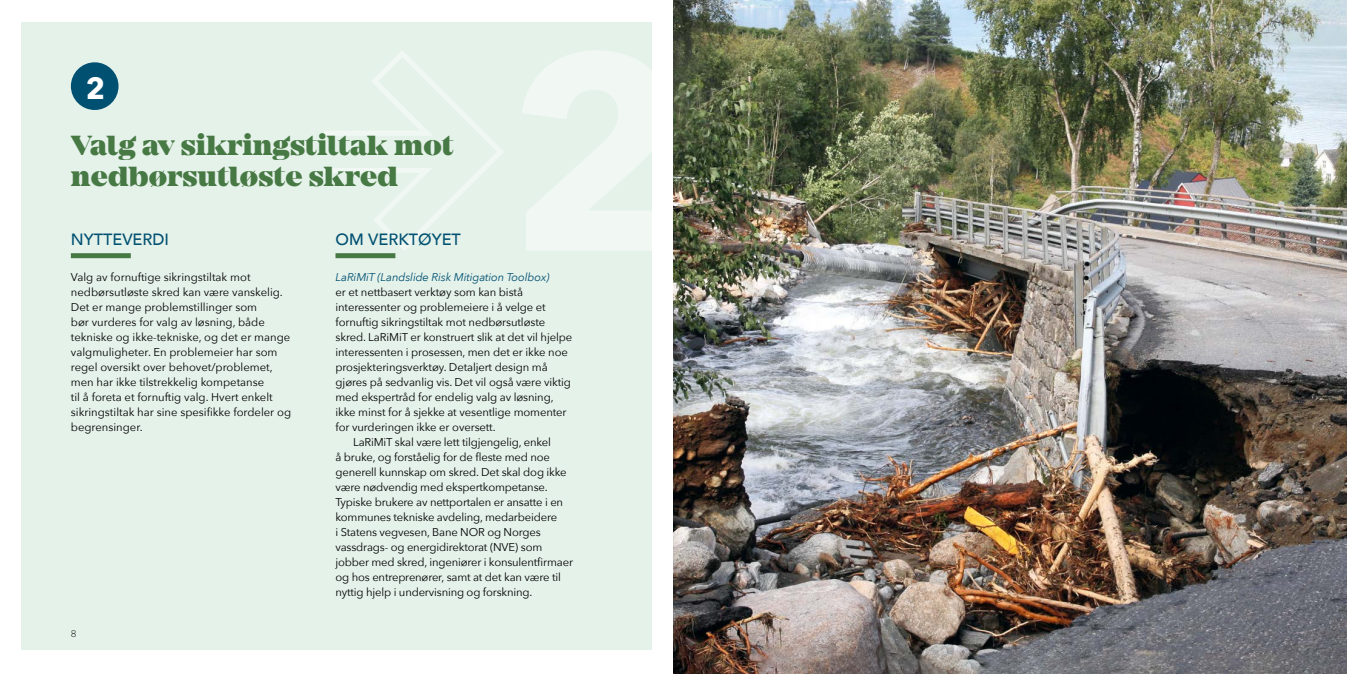
<style>
.page{position:relative;width:1347px;height:674px;background:#fff}
.page>*{position:absolute;margin:0;border:0;box-sizing:border-box;transform-origin:0 0}
.t1{font:700 30px "Avenir Next";color:#fff}
.t2{font:900 28.75px/31.2px "Mirador";color:#477944}
.t3{font:500 16.25px "Avenir";color:#005071}
.t4{font:11.25px/15px "Avenir Next";letter-spacing:-.01em;color:#000}
.t5{font:italic 11.25px "Avenir Next";letter-spacing:-.01em;color:#005071}
.t6{font:300 10px "Brandon Grotesque";color:#000}
</style>
<div class="page">
<img style="left:673px;top:0;width:673px;height:673px">
<div style="left:21px;top:22px;width:631px;height:627px;background:#e5f2ea"></div>
<div style="left:71px;top:62px;width:47px;height:48px;background:#005071;border-radius:50%"></div>
<svg style="left:324px;top:51px;width:179px;height:203px"></svg>
<div style="left:71px;top:253px;width:60px;height:5px;background:#477944"></div>
<div style="left:335px;top:253px;width:60px;height:5px;background:#477944"></div>
<h1 class="t1" style="left:86px;top:62px;width:21px">2</h1>
<h2 class="t2" style="left:71px;top:130px;width:384px">Valg av sikringstiltak mot nedbørsutløste skred</h2>
<h3 class="t3" style="left:71px;top:225px;width:100px">NYTTEVERDI</h3>
<h3 class="t3" style="left:335px;top:225px;width:127px">OM VERKTØYET</h3>
<p class="t4" style="left:71px;top:269px;width:222px">Valg av fornuftige sikringstiltak mot nedbørsutløste skred kan være vanskelig.<br>Det er mange problemstillinger som<br>bør vurderes for valg av løsning, både tekniske og ikke-tekniske, og det er mange valgmuligheter. En problemeier har som regel oversikt over behovet/problemet, men har ikke tilstrekkelig kompetanse<br>til å foreta et fornuftig valg. Hvert enkelt sikringstiltak har sine spesifikke fordeler og begrensinger.</p>
<p class="t5" style="left:335px;top:267px;width:216px">LaRiMiT (Landslide Risk Mitigation Toolbox)</p>
<p class="t4" style="left:335px;top:284px;width:189px">er et nettbasert verktøy som kan bistå</p>
<p class="t4" style="left:335px;top:299px;width:212px">interessenter og problemeiere i å velge et</p>
<p class="t4" style="left:335px;top:314px;width:211px">fornuftig sikringstiltak mot nedbørsutløste</p>
<p class="t4" style="left:335px;top:329px;width:238px">skred. LaRiMiT er konstruert slik at det vil hjelpe</p>
<p class="t4" style="left:335px;top:344px;width:234px">interessenten i prosessen, men det er ikke noe</p>
<p class="t4" style="left:335px;top:359px;width:214px">prosjekteringsverktøy. Detaljert design må</p>
<p class="t4" style="left:335px;top:374px;width:237px">gjøres på sedvanlig vis. Det vil også være viktig</p>
<p class="t4" style="left:335px;top:389px;width:220px">med ekspertråd for endelig valg av løsning,</p>
<p class="t4" style="left:335px;top:404px;width:233px">ikke minst for å sjekke at vesentlige momenter</p>
<p class="t4" style="left:335px;top:419px;width:162px">for vurderingen ikke er oversett.</p>
<p class="t4" style="left:353px;top:434px;width:199px">LaRiMiT skal være lett tilgjengelig, enkel</p>
<p class="t4" style="left:335px;top:449px;width:216px">å bruke, og forståelig for de fleste med noe</p>
<p class="t4" style="left:335px;top:464px;width:233px">generell kunnskap om skred. Det skal dog ikke</p>
<p class="t4" style="left:335px;top:479px;width:214px">være nødvendig med ekspertkompetanse.</p>
<p class="t4" style="left:335px;top:494px;width:229px">Typiske brukere av nettportalen er ansatte i en</p>
<p class="t4" style="left:335px;top:509px;width:223px">kommunes tekniske avdeling, medarbeidere</p>
<p class="t4" style="left:335px;top:524px;width:207px">i Statens vegvesen, Bane NOR og Norges</p>
<p class="t4" style="left:335px;top:539px;width:208px">vassdrags- og energidirektorat (NVE) som</p>
<p class="t4" style="left:335px;top:554px;width:239px">jobber med skred, ingeniører i konsulentfirmaer</p>
<p class="t4" style="left:335px;top:569px;width:227px">og hos entreprenører, samt at det kan være til</p>
<p class="t4" style="left:335px;top:584px;width:198px">nyttig hjelp i undervisning og forskning.</p>
<p class="t6" style="left:71px;top:626px;width:7px">8</p>
</div>
